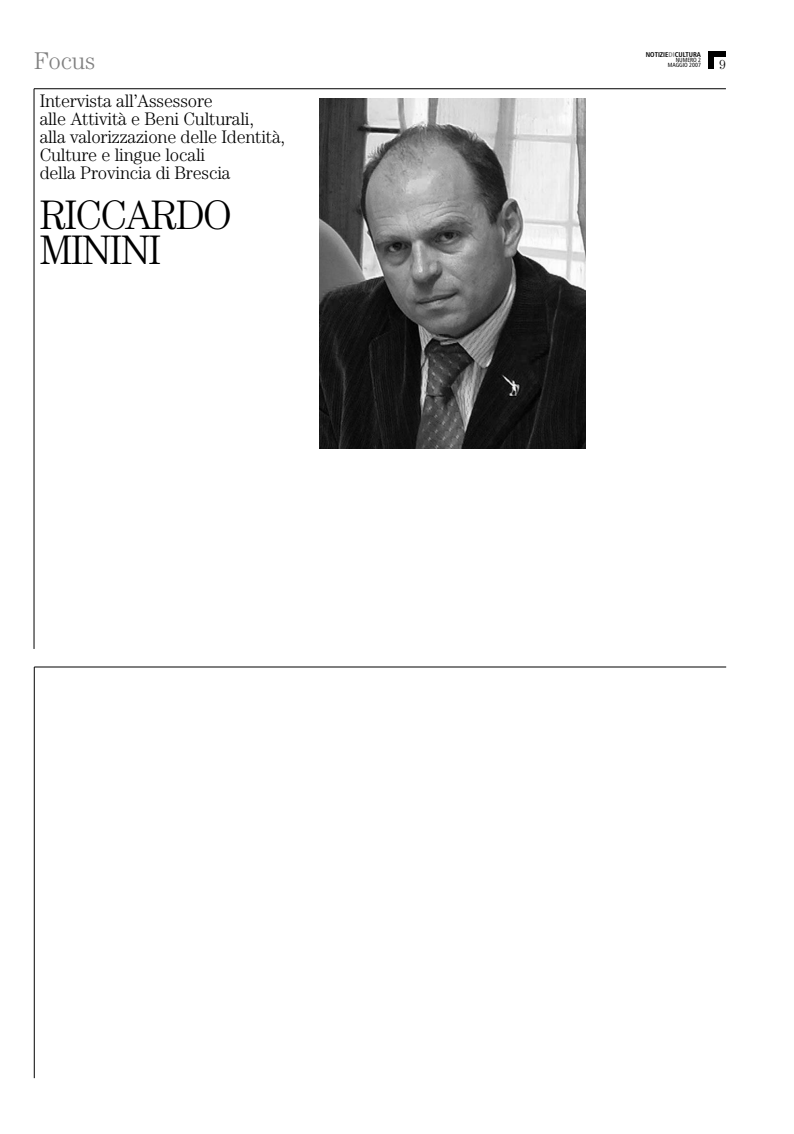
<style>
.page{position:relative;width:794px;height:1134px;background:#fff}
.page>*{position:absolute;margin:0;border:0;box-sizing:border-box;transform-origin:0 0}
.t1{font:41px/35px "TT3 F722 O00";letter-spacing:-.04em;color:#000}
.t2{font:24px "TT3 F722 O00";letter-spacing:-.01em;color:#808080}
.t3{font:18px/18px "TT3 F722 O00";letter-spacing:-.01em;color:#000}
.t4{font:13px "TT3 F722 O00";color:#000}
.t5{font:7px "TT3 F72 EO00";color:#000}
.t6{font:6px "TT3 F728 O00";letter-spacing:-.005em;color:#000}
.s1{color:#808080}
</style>
<div class="page">
<div style="left:709px;top:52px;width:17px;height:17px;background:#000"></div>
<div style="left:714px;top:58px;width:12px;height:13px;background:#fff"></div>
<hr style="left:34px;top:89px;width:1px;height:560px;background:#000">
<hr style="left:34px;top:88px;width:692px;height:1px;background:#000">
<hr style="left:34px;top:667px;width:692px;height:1px;background:#000">
<hr style="left:34px;top:667px;width:1px;height:411px;background:#000">
<img style="left:319px;top:99px;width:266px;height:349px">
<p class="t5" style="left:646px;top:52px;width:57px">NOTIZIE<span class="s1">DI</span>CULTURA</p>
<p class="t6" style="left:675px;top:58px;width:27px">NUMERO 2</p>
<h2 class="t2" style="left:34px;top:52px;width:63px">Focus</h2>
<p class="t6" style="left:668px;top:63px;width:35px">MAGGIO 2007</p>
<p class="t4" style="left:719px;top:60px;width:8px">9</p>
<p class="t3" style="left:40px;top:94px;width:247px">Intervista all’Assessore<br>alle Attività e Beni Culturali,<br>alla valorizzazione delle Identità,<br>Culture e lingue locali<br>della Provincia di Brescia</p>
<h1 class="t1" style="left:40px;top:202px;width:194px">RICCARDO<br>MININI</h1>
</div>
